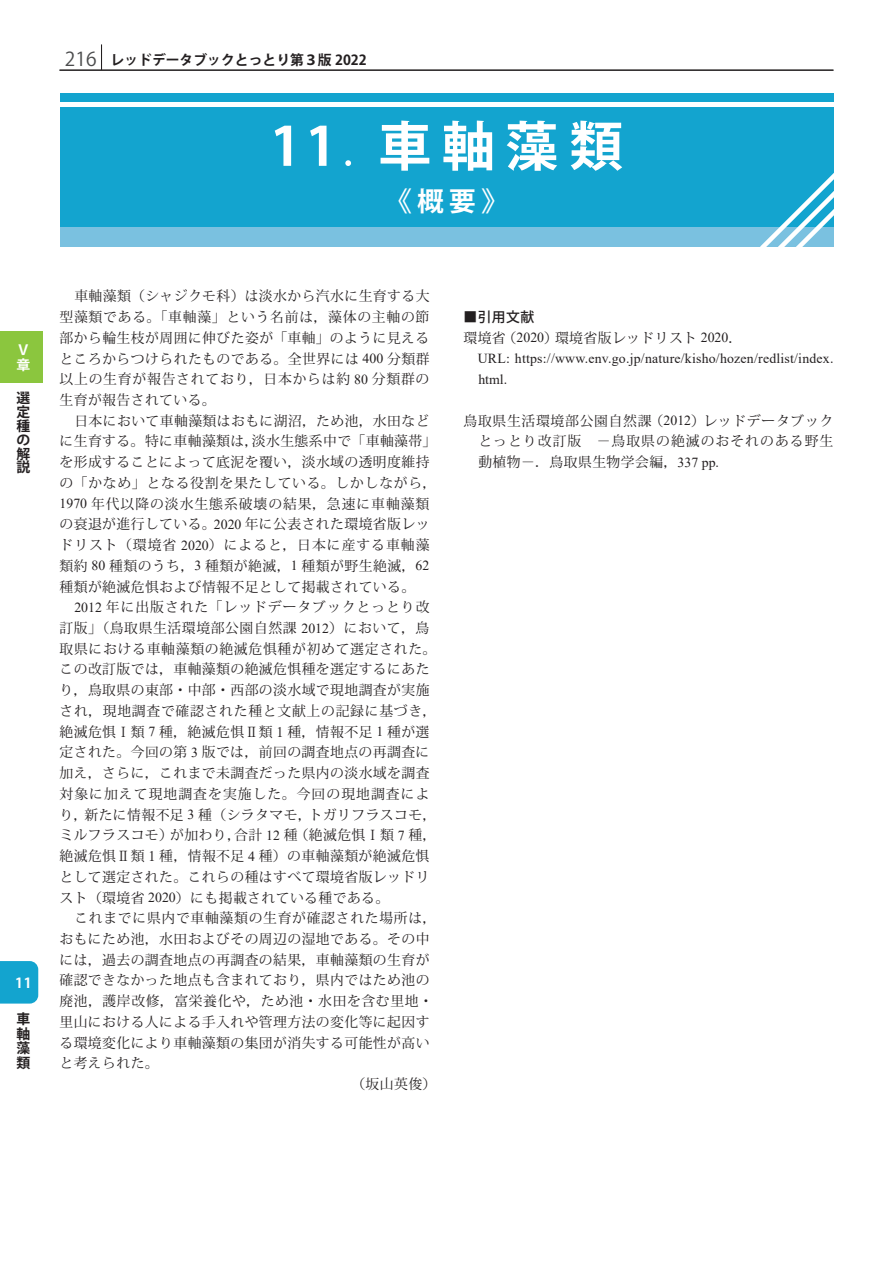
<style>
.page{position:relative;width:893px;height:1263px;background:#fff}
.page>*{position:absolute;margin:0;border:0;box-sizing:border-box;transform-origin:0 0}
.t1{font:700 53.1px "Koz Go Pr 6 N";letter-spacing:.195em;color:#fff}
.t2{font:700 26.55px "Koz Go Pr 6 N";color:#fff}
.t3{font:13.8px/20.7px "Koz Min Pr 6 N";letter-spacing:.03em;color:#231f20;text-align:justify}
.t4{font:13.8px/20.7px "Times New Roman";letter-spacing:.015em;color:#231f20}
.t5{font:700 13.8px/13.8px "Koz Go Pr 6 N";color:#231f20;text-align:justify}
.t6{font:13.8px "Koz Min Pr 6 N";letter-spacing:.05em;color:#231f20}
.t7{font:500 13.8px "Koz Go Pr 6 N";color:#231f20}
.t8{font:700 13.8px/14.5px "Koz Go Pr 6 N";color:#fff}
.s1{font-weight:400;font-size:19.2px;color:#4b4c4d}
.s2{font-family:"Times New Roman"}
</style>
<div class="page">
<svg style="left:101px;top:44px;width:1px;height:26px"></svg>
<div style="left:0;top:332px;width:43px;height:51px;background:#8bc63e"></div>
<div style="left:0;top:961px;width:38px;height:42px;background:#13a4cf"></div>
<hr style="left:60px;top:70px;width:773px;height:1px;background:#231f20">
<div style="left:60px;top:94px;width:773px;height:153px;background:#13a4cf"></div>
<div style="left:60px;top:227px;width:773px;height:20px;background:#7ac1e0"></div>
<div style="left:52px;top:102px;width:786px;height:5px;background:#fff"></div>
<svg style="left:760px;top:172px;width:74px;height:75px"></svg>
<p class="t5" style="left:65px;top:53px;width:303px"><span class="s1">216</span> レッドデータブックとっとり第３版 2022</p>
<h1 class="t1" style="left:270px;top:116px;width:354px">11. 車軸藻類</h1>
<h2 class="t2" style="left:385px;top:186px;width:124px">《概要》</h2>
<p class="t8" style="left:16px;top:343px;width:15px">Ⅴ章</p>
<p class="t5" style="left:16px;top:392px;width:15px">選定種の解説</p>
<p class="t8" style="left:15px;top:975px;width:18px">11</p>
<p class="t5" style="left:16px;top:1012px;width:15px;line-height:14.5px">車軸藻類</p>
<p class="t3" style="left:60px;top:286px;width:371px;text-indent:15px">車軸藻類（シャジクモ科）は淡水から汽水に生育する大型藻類である。「車軸藻」という名前は，藻体の主軸の節部から輪生枝が周囲に伸びた姿が｢車軸｣のように見えるところからつけられたものである。全世界には <span class="s2">400</span> 分類群以上の生育が報告されており，日本からは約 <span class="s2">80</span> 分類群の生育が報告されている。</p>
<p class="t3" style="left:60px;top:411px;width:378px;text-align:left;text-indent:15px">日本において車軸藻類はおもに湖沼，ため池，水田などに生育する。特に車軸藻類は，淡水生態系中で「車軸藻帯」を形成することによって底泥を覆い，淡水域の透明度維持の「かなめ」となる役割を果たしている。しかしながら，<br><span class="s2">1970</span> 年代以降の淡水生態系破壊の結果，急速に車軸藻類の衰退が進行している。<span class="s2">2020</span> 年に公表された環境省版レッドリスト（環境省 <span class="s2">2020</span>）によると，日本に産する車軸藻類約 <span class="s2">80</span> 種類のうち，<span class="s2">3</span> 種類が絶滅，<span class="s2">1</span> 種類が野生絶滅，<span class="s2">62</span>種類が絶滅危惧および情報不足として掲載されている。</p>
<p class="t3" style="left:59px;top:597px;width:378px;text-align:left;text-indent:15px"><span class="s2">2012</span> 年に出版された「レッドデータブックとっとり改訂版」（鳥取県生活環境部公園自然課 <span class="s2">2012</span>）において，鳥取県における車軸藻類の絶滅危惧種が初めて選定された。この改訂版では，車軸藻類の絶滅危惧種を選定するにあたり，鳥取県の東部・中部・西部の淡水域で現地調査が実施され，現地調査で確認された種と文献上の記録に基づき，絶滅危惧Ⅰ類 <span class="s2">7</span> 種，絶滅危惧Ⅱ類１種，情報不足 <span class="s2">1</span> 種が選定された。今回の第 <span class="s2">3</span> 版では，前回の調査地点の再調査に加え，さらに，これまで未調査だった県内の淡水域を調査対象に加えて現地調査を実施した。今回の現地調査により，新たに情報不足 <span class="s2">3</span> 種（シラタマモ，トガリフラスコモ，ミルフラスコモ）が加わり，合計 <span class="s2">12</span> 種（絶滅危惧Ⅰ類 <span class="s2">7</span> 種，絶滅危惧Ⅱ類１種，情報不足 <span class="s2">4</span> 種）の車軸藻類が絶滅危惧として選定された。これらの種はすべて環境省版レッドリスト（環境省 <span class="s2">2020</span>）にも掲載されている種である。</p>
<p class="t6" style="left:74px;top:910px;width:364px">これまでに県内で車軸藻類の生育が確認された場所は，</p>
<p class="t3" style="left:59px;top:929px;width:371px">おもにため池，水田およびその周辺の湿地である。その中</p>
<p class="t3" style="left:59px;top:949px;width:371px">には，過去の調査地点の再調査の結果，車軸藻類の生育が</p>
<p class="t3" style="left:59px;top:970px;width:371px">確認できなかった地点も含まれており，県内ではため池の</p>
<p class="t3" style="left:59px;top:991px;width:375px">廃池，護岸改修，富栄養化や，ため池・水田を含む里地・</p>
<p class="t3" style="left:59px;top:1012px;width:372px">里山における人による手入れや管理方法の変化等に起因す</p>
<p class="t3" style="left:59px;top:1032px;width:372px">る環境変化により車軸藻類の集団が消失する可能性が高い</p>
<p class="t3" style="left:59px;top:1053px;width:101px">と考えられた。</p>
<p class="t3" style="left:344px;top:1074px;width:94px">　（坂山英俊）</p>
<p class="t7" style="left:463px;top:309px;width:72px">■引用文献</p>
<p class="t3" style="left:463px;top:328px;width:280px">環境省（<span class="s2">2020</span>）環境省版レッドリスト <span class="s2">2020</span>．</p>
<p class="t4" style="left:478px;top:348px;width:357px">URL: https://www.env.go.jp/nature/kisho/hozen/redlist/index. html.</p>
<p class="t3" style="left:478px;top:411px;width:357px;text-indent:-15px">鳥取県生活環境部公園自然課（<span class="s2">2012</span>）レッドデータブックとっとり改訂版　－鳥取県の絶滅のおそれのある野生動植物－．鳥取県生物学会編，<span class="s2">337 pp.</span></p>
</div>
